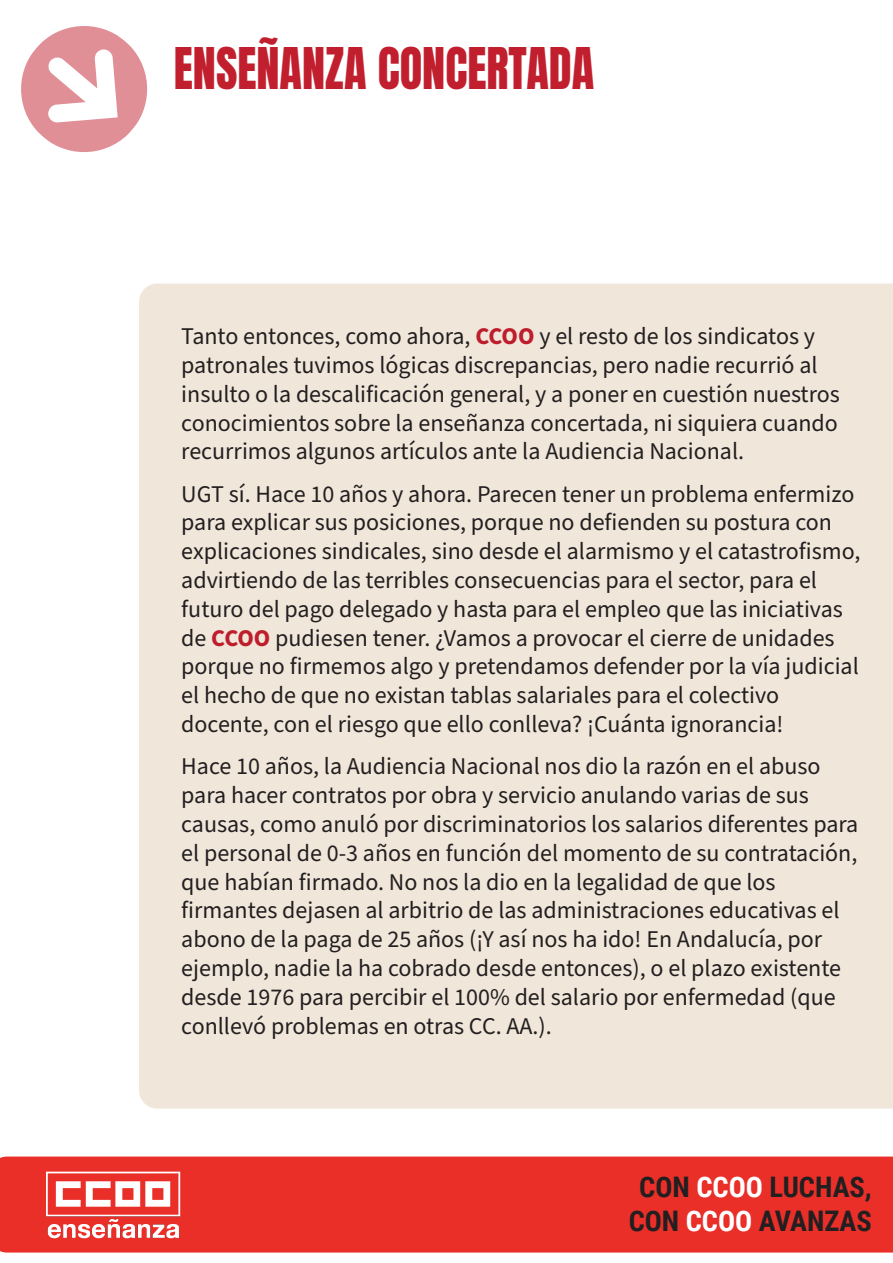
<style>
.page{position:relative;width:893px;height:1263px;background:#fff}
.page>*{position:absolute;margin:0;border:0;box-sizing:border-box;transform-origin:0 0}
.t1{font:48px "Anton";color:#c11f2e}
.t2{font:700 28.35px/34px "Roboto Condensed";color:#231f20;text-align:center}
.t3{font:24px/28.8px "Source Sans Pro";color:#231f20}
.s1{font-weight:700;color:#be1d2c}
.s2{color:#fff}
</style>
<div class="page">
<div style="left:139px;top:284px;width:754px;height:825px;background:#f0e6da"></div>
<svg style="left:21px;top:26px;width:127px;height:126px"></svg>
<div style="left:0;top:1156px;width:893px;height:96px;background:#ea2f29"></div>
<img style="left:43px;top:1167px;width:140px;height:78px">
<h1 class="t1" style="left:174px;top:45px;width:422px">ENSEÑANZA CONCERTADA</h1>
<p class="t3" style="left:181px;top:322px;width:660px">Tanto entonces, como ahora, <span class="s1">CCOO</span> y el resto de los sindicatos y patronales tuvimos lógicas discrepancias, pero nadie recurrió al insulto o la descalificación general, y a poner en cuestión nuestros conocimientos sobre la enseñanza concertada, ni siquiera cuando recurrimos algunos artículos ante la Audiencia Nacional.</p>
<p class="t3" style="left:181px;top:480px;width:681px">UGT sí. Hace 10 años y ahora. Parecen tener un problema enfermizo para explicar sus posiciones, porque no defienden su postura con explicaciones sindicales, sino desde el alarmismo y el catastrofismo, advirtiendo de las terribles consecuencias para el sector, para el futuro del pago delegado y hasta para el empleo que las iniciativas de <span class="s1">CCOO</span> pudiesen tener. ¿Vamos a provocar el cierre de unidades porque no firmemos algo y pretendamos defender por la vía judicial el hecho de que no existan tablas salariales para el colectivo docente, con el riesgo que ello conlleva? ¡Cuánta ignorancia!</p>
<p class="t3" style="left:181px;top:753px;width:678px">Hace 10 años, la Audiencia Nacional nos dio la razón en el abuso para hacer contratos por obra y servicio anulando varias de sus causas, como anuló por discriminatorios los salarios diferentes para el personal de 0-3 años en función del momento de su contratación, que habían firmado. No nos la dio en la legalidad de que los firmantes dejasen al arbitrio de las administraciones educativas el abono de la paga de 25 años (¡Y así nos ha ido! En Andalucía, por ejemplo, nadie la ha cobrado desde entonces), o el plazo existente desde 1976 para percibir el 100% del salario por enfermedad (que conllevó problemas en otras CC. AA.).</p>
<p class="t2" style="left:629px;top:1169px;width:245px">CON <span class="s2">CCOO</span> LUCHAS,<br>CON <span class="s2">CCOO</span> AVANZAS</p>
</div>
